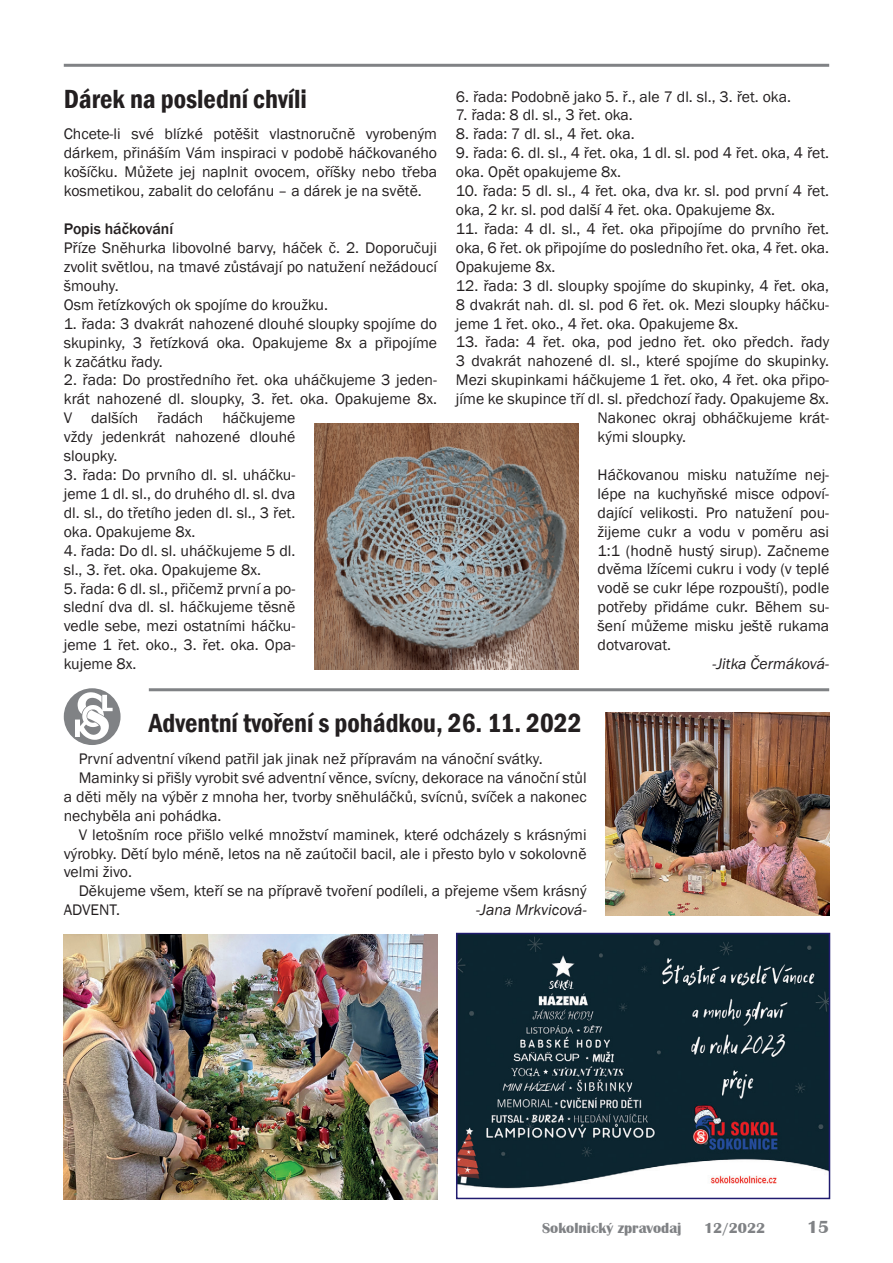
<style>
.page{position:relative;width:893px;height:1263px;background:#fff}
.page>*{position:absolute;margin:0;border:0;box-sizing:border-box;transform-origin:0 0}
.t1{font:600 condensed 27px "Franklin Gothic";color:#231f20}
.t2{font:700 18px "Britannic";color:#808285}
.t3{font:15.75px/18.9px "Franklin Gothic";color:#231f20;text-align:justify}
.t4{font:italic 15.75px "Franklin Gothic";color:#231f20}
.t5{font:500 15.75px "Franklin Gothic";color:#231f20}
.t6{font:700 15px "Britannic";color:#808285}
</style>
<div class="page">
<hr style="left:64px;top:64px;width:765px;height:3px;background:#808285">
<img style="left:64px;top:934px;width:373px;height:265px">
<img style="left:606px;top:713px;width:223px;height:202px">
<img style="left:459px;top:936px;width:368px;height:253px">
<div style="left:456px;top:933px;width:374px;height:266px;border:2px solid #201b6f"></div>
<svg style="left:64px;top:688px;width:57px;height:57px"></svg>
<hr style="left:149px;top:688px;width:680px;height:3px;background:#808285">
<img style="left:314px;top:423px;width:265px;height:246px">
<h1 class="t1" style="left:64px;top:81px;width:245px">Dárek na poslední chvíli</h1>
<p class="t3" style="left:64px;top:125px;width:375px">Chcete-li své blízké potěšit vlastnoručně vyrobeným dárkem, přináším Vám inspiraci v podobě háčkovaného košíčku. Můžete jej naplnit ovocem, oříšky nebo třeba kosmetikou, zabalit do celofánu – a dárek je na světě.</p>
<p class="t5" style="left:64px;top:219px;width:111px">Popis háčkování</p>
<p class="t3" style="left:64px;top:239px;width:375px;text-align:left">Příze Sněhurka libovolné barvy, háček č. 2. Doporučuji zvolit světlou, na tmavé zůstávají po natužení nežádoucí šmouhy.<br>Osm řetízkových ok spojíme do kroužku.</p>
<p class="t3" style="left:64px;top:314px;width:375px">1. řada: 3 dvakrát nahozené dlouhé sloupky spojíme do skupinky, 3 řetízková oka. Opakujeme 8x a připojíme k začátku řady.</p>
<p class="t3" style="left:64px;top:371px;width:375px;text-align:left">2. řada: Do prostředního řet. oka uháčkujeme 3 jeden&shy;krát nahozené dl. sloupky, 3. řet. oka. Opakujeme 8x.<br>V dalších řadách háčkujeme<br>vždy jedenkrát nahozené dlouhé<br>sloupky.</p>
<p class="t3" style="left:64px;top:466px;width:233px">3. řada: Do prvního dl. sl. uháčku&shy;jeme 1 dl. sl., do druhého dl. sl. dva dl. sl., do třetího jeden dl. sl., 3 řet. oka. Opakujeme 8x.</p>
<p class="t3" style="left:64px;top:541px;width:233px">4. řada: Do dl. sl. uháčkujeme 5 dl. sl., 3. řet. oka. Opakujeme 8x.</p>
<p class="t3" style="left:64px;top:579px;width:233px">5. řada: 6 dl. sl., přičemž první a po&shy;slední dva dl. sl. háčkujeme těsně vedle sebe, mezi ostatními háčku&shy;jeme 1 řet. oko., 3. řet. oka. Opa&shy;kujeme 8x.</p>
<p class="t3" style="left:456px;top:87px;width:336px">6. řada: Podobně jako 5. ř., ale 7 dl. sl., 3. řet. oka.</p>
<p class="t3" style="left:456px;top:106px;width:178px">7. řada: 8 dl. sl., 3 řet. oka.</p>
<p class="t3" style="left:456px;top:125px;width:180px">8. řada: 7 dl. sl., 4 řet. oka.</p>
<p class="t3" style="left:456px;top:144px;width:375px">9. řada: 6. dl. sl., 4 řet. oka, 1 dl. sl. pod 4 řet. oka, 4 řet. oka. Opět opakujeme 8x.</p>
<p class="t3" style="left:456px;top:182px;width:375px">10. řada: 5 dl. sl., 4 řet. oka, dva kr. sl. pod první 4 řet. oka, 2 kr. sl. pod další 4 řet. oka. Opakujeme 8x.</p>
<p class="t3" style="left:456px;top:220px;width:375px">11. řada: 4 dl. sl., 4 řet. oka připojíme do prvního řet. oka, 6 řet. ok připojíme do posledního řet. oka, 4 řet. oka.<br>Opakujeme 8x.</p>
<p class="t3" style="left:456px;top:276px;width:375px">12. řada: 3 dl. sloupky spojíme do skupinky, 4 řet. oka, 8 dvakrát nah. dl. sl. pod 6 řet. ok. Mezi sloupky háčku&shy;jeme 1 řet. oko., 4 řet. oka. Opakujeme 8x.</p>
<p class="t3" style="left:456px;top:333px;width:375px">13. řada: 4 řet. oka, pod jedno řet. oko předch. řady</p>
<p class="t3" style="left:456px;top:352px;width:375px">3 dvakrát nahozené dl. sl., které spojíme do skupinky.</p>
<p class="t3" style="left:456px;top:371px;width:375px">Mezi skupinkami háčkujeme 1 řet. oko, 4 řet. oka připo-</p>
<p class="t3" style="left:456px;top:390px;width:375px">jíme ke skupince tří dl. sl. předchozí řady. Opakujeme 8x.</p>
<p class="t3" style="left:598px;top:409px;width:233px">Nakonec okraj obháčkujeme krát-</p>
<p class="t3" style="left:598px;top:428px;width:90px">kými sloupky.</p>
<p class="t3" style="left:598px;top:465px;width:233px">Háčkovanou misku natužíme nej&shy;lépe na kuchyňské misce odpoví&shy;dající velikosti. Pro natužení pou&shy;žijeme cukr a vodu v poměru asi 1:1 (hodně hustý sirup). Začneme dvěma lžícemi cukru i vody (v teplé vodě se cukr lépe rozpouští), podle potřeby přidáme cukr. Během su&shy;šení můžeme misku ještě rukama dotvarovat.</p>
<p class="t4" style="left:712px;top:654px;width:118px">-Jitka Čermáková-</p>
<h1 class="t1" style="left:149px;top:705px;width:434px">Adventní tvoření s pohádkou, 26. 11. 2022</h1>
<p class="t3" style="left:79px;top:750px;width:465px">První adventní víkend patřil jak jinak než přípravám na vánoční svátky.</p>
<p class="t3" style="left:79px;top:768px;width:509px">Maminky si přišly vyrobit své adventní věnce, svícny, dekorace na vánoční stůl</p>
<p class="t3" style="left:64px;top:787px;width:524px">a děti měly na výběr z mnoha her, tvorby sněhuláčků, svícnů, svíček a nakonec</p>
<p class="t3" style="left:64px;top:806px;width:159px">nechyběla ani pohádka.</p>
<p class="t3" style="left:79px;top:825px;width:509px">V letošním roce přišlo velké množství maminek, které odcházely s krásnými</p>
<p class="t3" style="left:64px;top:844px;width:524px">výrobky. Dětí bylo méně, letos na ně zaútočil bacil, ale i přesto bylo v sokolovně</p>
<p class="t3" style="left:64px;top:863px;width:70px">velmi živo.</p>
<p class="t3" style="left:79px;top:882px;width:509px">Děkujeme všem, kteří se na přípravě tvoření podíleli, a přejeme všem krásný</p>
<p class="t3" style="left:64px;top:901px;width:58px">ADVENT.</p>
<p class="t4" style="left:476px;top:900px;width:112px">-Jana Mrkvicová-</p>
<p class="t6" style="left:542px;top:1220px;width:141px">Sokolnický zpravodaj</p>
<p class="t6" style="left:704px;top:1220px;width:63px">12/2022</p>
<p class="t2" style="left:807px;top:1217px;width:23px">15</p>
</div>
